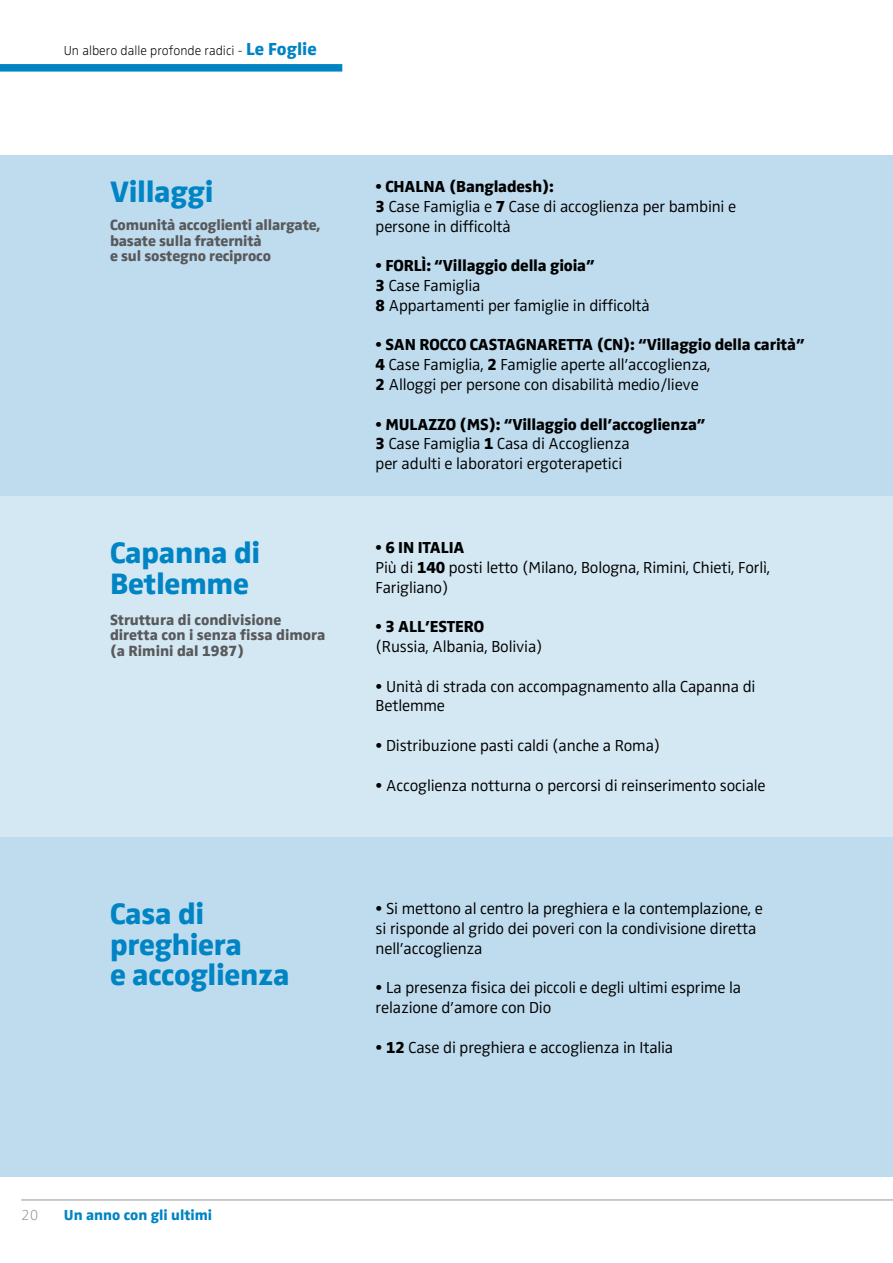
<style>
.page{position:relative;width:893px;height:1263px;background:#fff}
.page>*{position:absolute;margin:0;border:0;box-sizing:border-box;transform-origin:0 0}
.t1{font:30.6px/30.6px "Zwo w 7";letter-spacing:-.01em;color:#0084c4}
.t2{font:16.5px/19.8px "Zwo w 3";letter-spacing:-.01em;color:#000}
.t3{font:16.5px "Zwo w 7";letter-spacing:-.01em;color:#000}
.t4{font:15.3px/15.3px "Zwo w 7";letter-spacing:-.01em;color:#58595b}
.t5{font:15px "Zwo w 7";color:#0084c4}
.t6{font:15px "Zwo w 1";color:#939598}
.t7{font:13.5px "Zwo w 1";color:#000}
.s1{font-family:"Zwo w 7";font-size:18px;color:#0084c4}
.s2{font-family:"Zwo w 7"}
</style>
<div class="page">
<hr style="left:21px;top:1200px;width:872px;height:1px;background:#939598">
<div style="left:0;top:64px;width:342px;height:8px;background:#0084c4"></div>
<div style="left:0;top:156px;width:893px;height:340px;background:#bedcee"></div>
<div style="left:0;top:836px;width:893px;height:340px;background:#bedcee"></div>
<div style="left:0;top:496px;width:893px;height:340px;background:#d4e8f4"></div>
<p class="t7" style="left:64px;top:43px;width:254px">Un albero dalle profonde radici - <span class="s1">Le Foglie</span></p>
<h1 class="t1" style="left:110px;top:176px;width:105px">Villaggi</h1>
<p class="t4" style="left:110px;top:217px;width:212px">Comunità accoglienti allargate, basate sulla fraternità<br>e sul sostegno reciproco</p>
<h1 class="t1" style="left:110px;top:537px;width:152px">Capanna di<br>Betlemme</h1>
<p class="t4" style="left:110px;top:612px;width:217px">Struttura di condivisione diretta con i senza fissa dimora (a Rimini dal 1987)</p>
<p class="t3" style="left:376px;top:177px;width:180px">• CHALNA (Bangladesh):</p>
<p class="t2" style="left:376px;top:196px;width:362px"><span class="s2">3</span> Case Famiglia e <span class="s2">7</span> Case di accoglienza per bambini e persone in difficoltà</p>
<p class="t3" style="left:376px;top:256px;width:221px">• FORLÌ: “Villaggio della gioia”</p>
<p class="t2" style="left:376px;top:275px;width:276px"><span class="s2">3</span> Case Famiglia<br><span class="s2">8</span> Appartamenti per famiglie in difficoltà</p>
<p class="t3" style="left:376px;top:335px;width:431px">• SAN ROCCO CASTAGNARETTA (CN): “Villaggio della carità”</p>
<p class="t2" style="left:376px;top:355px;width:336px"><span class="s2">4</span> Case Famiglia, <span class="s2">2</span> Famiglie aperte all’accoglienza,<br><span class="s2">2</span> Alloggi per persone con disabilità medio/lieve</p>
<p class="t3" style="left:376px;top:414px;width:332px">• MULAZZO (MS): “Villaggio dell’accoglienza”</p>
<p class="t2" style="left:376px;top:434px;width:256px"><span class="s2">3</span> Case Famiglia <span class="s2">1</span> Casa di Accoglienza per adulti e laboratori ergoterapetici</p>
<p class="t3" style="left:376px;top:538px;width:91px">• 6 IN ITALIA</p>
<p class="t2" style="left:376px;top:557px;width:396px">Più di <span class="s2">140</span> posti letto (Milano, Bologna, Rimini, Chieti, Forlì,<br>Farigliano)</p>
<p class="t3" style="left:376px;top:617px;width:110px">• 3 ALL’ESTERO</p>
<p class="t2" style="left:376px;top:636px;width:169px">(Russia, Albania, Bolivia)</p>
<p class="t2" style="left:376px;top:676px;width:381px">• Unità di strada con accompagnamento alla Capanna di<br>Betlemme</p>
<p class="t2" style="left:376px;top:735px;width:286px">• Distribuzione pasti caldi (anche a Roma)</p>
<p class="t2" style="left:376px;top:775px;width:392px">• Accoglienza notturna o percorsi di reinserimento sociale</p>
<h1 class="t1" style="left:110px;top:898px;width:181px">Casa di preghiera<br>e accoglienza</h1>
<p class="t2" style="left:376px;top:898px;width:389px">• Si mettono al centro la preghiera e la contemplazione, e si risponde al grido dei poveri con la condivisione diretta nell’accoglienza</p>
<p class="t2" style="left:376px;top:978px;width:367px">• La presenza fisica dei piccoli e degli ultimi esprime la relazione d’amore con Dio</p>
<p class="t2" style="left:376px;top:1037px;width:299px">• <span class="s2">12</span> Case di preghiera e accoglienza in Italia</p>
<p class="t6" style="left:21px;top:1207px;width:19px">20</p>
<p class="t5" style="left:64px;top:1206px;width:150px">Un anno con gli ultimi</p>
</div>
